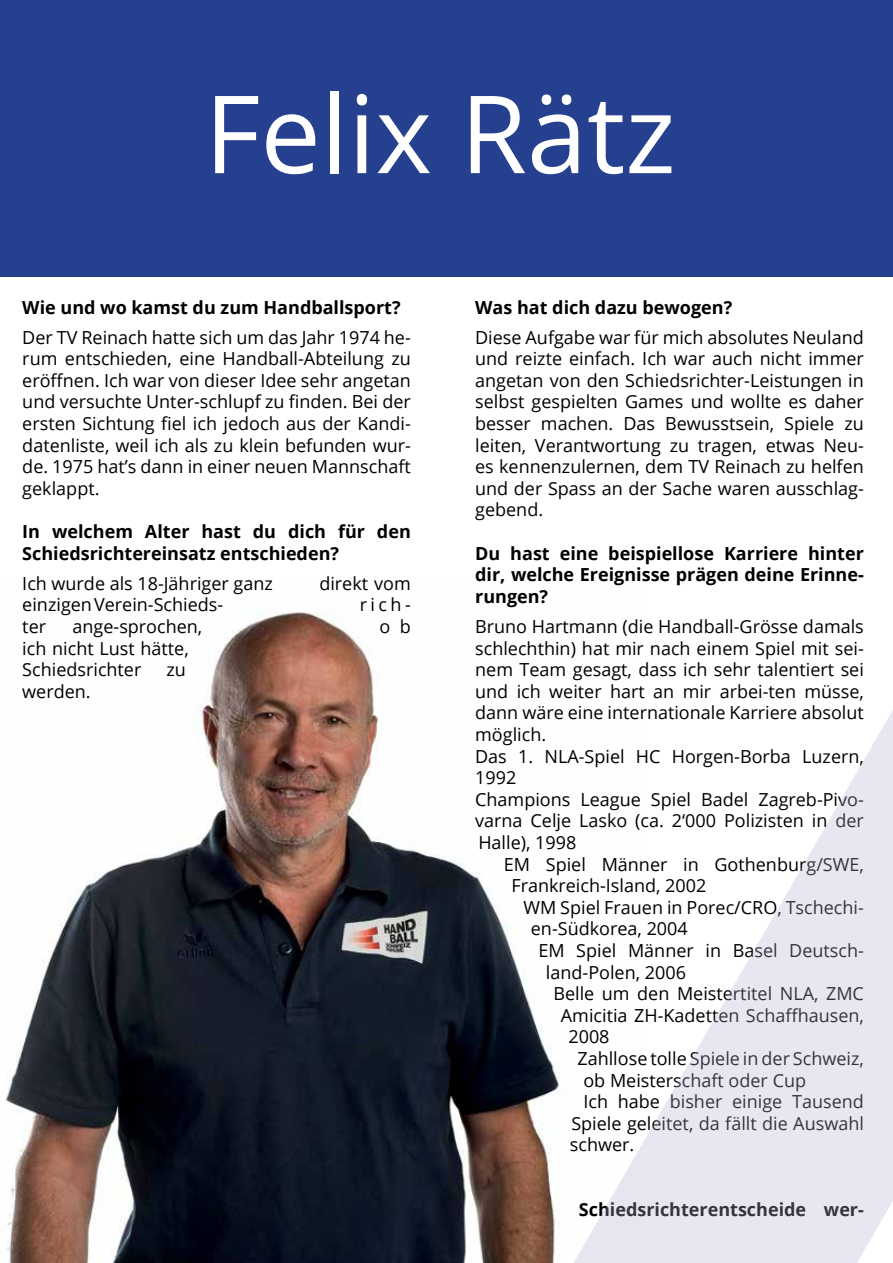
<style>
.page{position:relative;width:893px;height:1263px;background:#fff}
.page>*{position:absolute;margin:0;border:0;box-sizing:border-box;transform-origin:0 0}
.t1{font:108px "Open Sans";color:#fff}
.t2{font:18px/21.6px "Open Sans";color:#000}
.t3{font:700 18px/21.6px "Open Sans";color:#000}
</style>
<div class="page">
<img style="left:6px;top:612px;width:555px;height:651px">
<div style="left:0;top:0;width:893px;height:276px;background:#25408f"></div>
<svg style="left:570px;top:276px;width:323px;height:987px"></svg>
<h1 class="t1" style="left:205px;top:60px;width:473px">Felix Rätz</h1>
<p class="t3" style="left:22px;top:296px;width:380px">Wie und wo kamst du zum Handballsport?</p>
<p class="t2" style="left:22px;top:326px;width:390px;text-align:justify">Der TV Reinach hatte sich um das Jahr 1974 he&shy;rum entschieden, eine Handball-Abteilung zu eröffnen. Ich war von dieser Idee sehr angetan und versuchte Unter-schlupf zu finden. Bei der ersten Sichtung fiel ich jedoch aus der Kandi&shy;datenliste, weil ich als zu klein befunden wur&shy;de. 1975 hat’s dann in einer neuen Mannschaft geklappt.</p>
<p class="t3" style="left:22px;top:520px;width:390px">In welchem Alter hast du dich für den<br>Schiedsrichtereinsatz entschieden?</p>
<p class="t2" style="left:22px;top:572px;width:252px">Ich wurde als 18-Jähriger ganz</p>
<p class="t2" style="left:319px;top:572px;width:93px">direkt vom</p>
<p class="t2" style="left:22px;top:594px;width:203px">einzigen Verein-Schieds-</p>
<p class="t2" style="left:360px;top:594px;width:52px">rich-</p>
<p class="t2" style="left:22px;top:615px;width:25px">ter</p>
<p class="t2" style="left:73px;top:615px;width:131px">ange-sprochen,</p>
<p class="t2" style="left:379px;top:615px;width:33px">o b</p>
<p class="t2" style="left:22px;top:637px;width:168px">ich nicht Lust hätte,<br>Schiedsrichter</p>
<p class="t2" style="left:166px;top:658px;width:21px">zu</p>
<p class="t2" style="left:22px;top:680px;width:70px">werden.</p>
<p class="t3" style="left:475px;top:296px;width:259px">Was hat dich dazu bewogen?</p>
<p class="t2" style="left:475px;top:326px;width:390px;text-align:justify">Diese Aufgabe war für mich absolutes Neuland und reizte einfach. Ich war auch nicht immer angetan von den Schiedsrichter-Leistungen in selbst gespielten Games und wollte es daher besser machen. Das Bewusstsein, Spiele zu leiten, Verantwortung zu tragen, etwas Neu&shy;es kennenzulernen, dem TV Reinach zu helfen und der Spass an der Sache waren ausschlag&shy;gebend.</p>
<p class="t3" style="left:475px;top:542px;width:390px;text-align:justify">Du hast eine beispiellose Karriere hinter dir, welche Ereignisse prägen deine Erinne&shy;rungen?</p>
<p class="t2" style="left:475px;top:615px;width:390px">Bruno Hartmann (die Handball-Grösse damals schlechthin) hat mir nach einem Spiel mit sei&shy;nem Team gesagt, dass ich sehr talentiert sei und ich weiter hart an mir arbei-ten müsse, dann wäre eine internationale Karriere absolut möglich.<br>Das 1. NLA-Spiel HC Horgen-Borba Luzern, 1992<br>Champions League Spiel Badel Zagreb-Pivo&shy;varna Celje Lasko (ca. 2‘000 Polizisten in der Halle), 1998</p>
<p class="t2" style="left:511px;top:853px;width:354px;text-indent:-8px">EM Spiel Männer in Gothenburg/SWE,<br>Frankreich-Island, 2002</p>
<p class="t2" style="left:523px;top:896px;width:342px">WM Spiel Frauen in Porec/CRO, Tschechi-</p>
<p class="t2" style="left:531px;top:918px;width:158px">en-Südkorea, 2004</p>
<p class="t2" style="left:538px;top:939px;width:327px">EM Spiel Männer in Basel Deutsch-</p>
<p class="t2" style="left:546px;top:961px;width:142px">land-Polen, 2006</p>
<p class="t2" style="left:553px;top:982px;width:312px">Belle um den Meistertitel NLA, ZMC</p>
<p class="t2" style="left:561px;top:1004px;width:305px">Amicitia ZH-Kadetten Schaffhausen,</p>
<p class="t2" style="left:568px;top:1026px;width:43px">2008</p>
<p class="t2" style="left:577px;top:1047px;width:288px">Zahllose tolle Spiele in der Schweiz,</p>
<p class="t2" style="left:583px;top:1069px;width:224px">ob Meisterschaft oder Cup</p>
<p class="t2" style="left:583px;top:1090px;width:282px">Ich habe bisher einige Tausend</p>
<p class="t2" style="left:571px;top:1112px;width:294px">Spiele geleitet, da fällt die Auswahl</p>
<p class="t2" style="left:570px;top:1134px;width:66px">schwer.</p>
<p class="t3" style="left:579px;top:1198px;width:287px">Schiedsrichterentscheide wer-</p>
</div>
